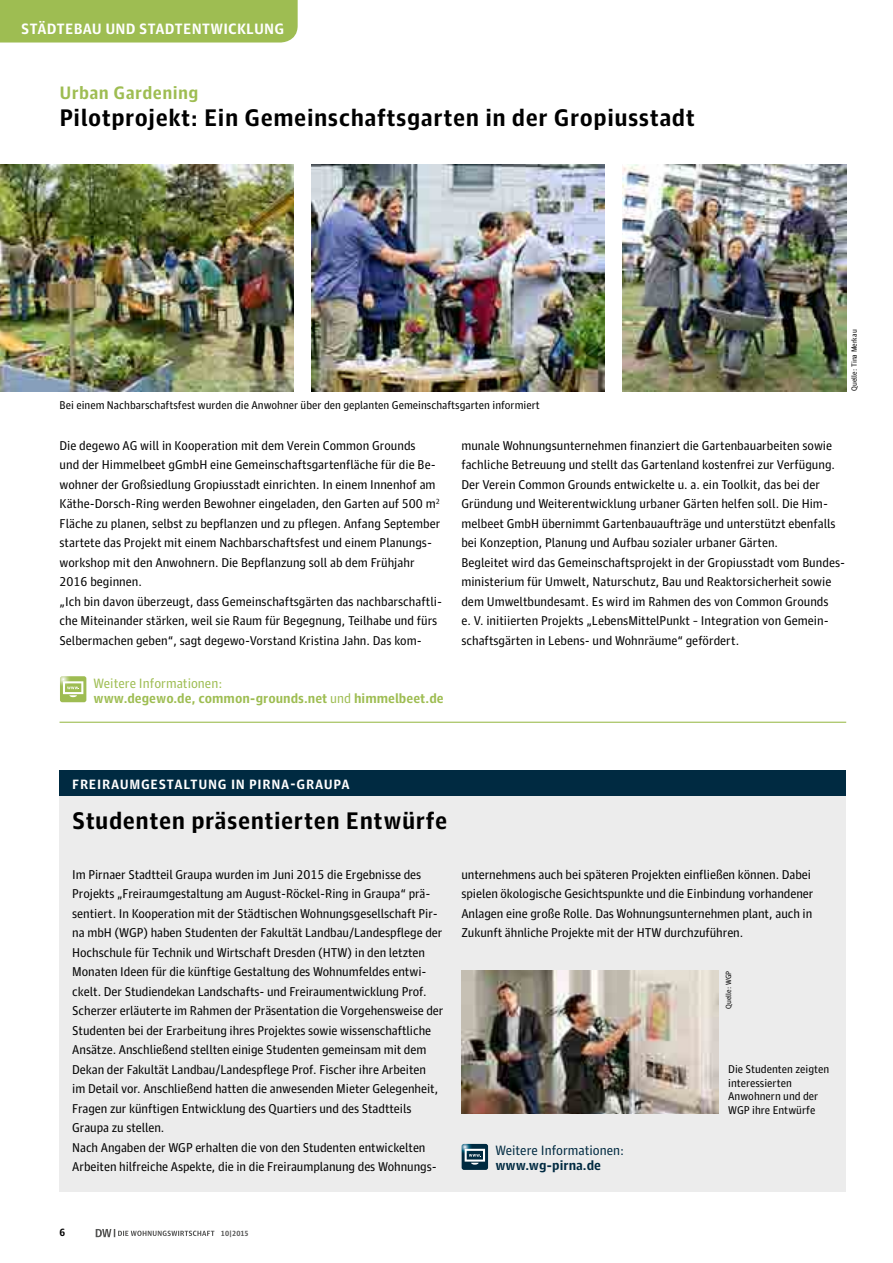
<style>
.page{position:relative;width:893px;height:1263px;background:#fff}
.page>*{position:absolute;margin:0;border:0;box-sizing:border-box;transform-origin:0 0}
.t1{font:700 24px "Guardian Agate Sans 1";letter-spacing:.02em;color:#000}
.t2{font:700 18px "Guardian Agate Sans 1";letter-spacing:.02em;color:#9ebd52}
.t3{font:700 15px "Guardian Agate Sans 1";letter-spacing:.01em;color:#fff}
.t4{font:700 13.5px/15px "Guardian Agate Sans 1";color:#9ebd52}
.t5{font:700 13.5px "Guardian Agate Sans 1";letter-spacing:.05em;color:#fff}
.t6{font:13.5px "Guardian Agate Sans 1";color:#002a41}
.t7{font:700 13.5px "Guardian Agate Sans 1";color:#002a41}
.t8{font:12.75px/19.5px "Guardian Agate Sans 1";color:#000}
.t9{font:11.25px/13.5px "Guardian Agate Sans 1";color:#000}
.t10{font:700 10.5px "Guardian Agate Sans 1";color:#000}
.t11{font:7.5px "Guardian Agate Sans 1";color:#000}
.t12{font:700 7.5px "Guardian Agate Sans 1";color:#565655}
.s1{font-weight:400}
</style>
<div class="page">
<div style="left:0;top:0;width:298px;height:43px;background:#9ebd52"></div>
<svg style="left:96px;top:1229px;width:118px;height:8px"></svg>
<div style="left:60px;top:796px;width:786px;height:396px;background:#ececec"></div>
<div style="left:60px;top:770px;width:786px;height:26px;background:#002a41"></div>
<img style="left:461px;top:971px;width:258px;height:143px">
<svg style="left:462px;top:1144px;width:26px;height:26px"></svg>
<hr style="left:60px;top:722px;width:786px;height:1px;background:#9ebd52">
<svg style="left:60px;top:676px;width:26px;height:26px"></svg>
<img style="left:311px;top:165px;width:294px;height:226px">
<img style="left:0;top:165px;width:293px;height:226px">
<img style="left:623px;top:165px;width:223px;height:226px">
<p class="t3" style="left:21px;top:18px;width:264px">STÄDTEBAU UND STADTENTWICKLUNG</p>
<h2 class="t2" style="left:60px;top:80px;width:140px">Urban Gardening</h2>
<h1 class="t1" style="left:60px;top:101px;width:637px">Pilotprojekt: Ein Gemeinschaftsgarten in der Gropiusstadt</h1>
<p class="t9" style="left:60px;top:398px;width:482px">Bei einem Nachbarschaftsfest wurden die Anwohner über den geplanten Gemeinschaftsgarten informiert</p>
<p class="t11" style="left:849px;top:391px;width:63px;rotate:-90deg">Quelle: Tina Merkau</p>
<p class="t8" style="left:60px;top:434px;width:384px">Die degewo AG will in Kooperation mit dem Verein Common Grounds<br>und der Himmelbeet gGmbH eine Gemeinschaftsgartenfläche für die Be&shy;wohner der Großsiedlung Gropiusstadt einrichten. In einem Innenhof am Käthe-Dorsch-Ring werden Bewohner eingeladen, den Garten auf 500 m<sup>2<br></sup>Fläche zu planen, selbst zu bepflanzen und zu pflegen. Anfang September startete das Projekt mit einem Nachbarschaftsfest und einem Planungs&shy;workshop mit den Anwohnern. Die Bepflanzung soll ab dem Frühjahr 2016 beginnen.<br>„Ich bin davon überzeugt, dass Gemeinschaftsgärten das nachbarschaftli&shy;che Miteinander stärken, weil sie Raum für Begegnung, Teilhabe und fürs Selbermachen geben“, sagt degewo-Vorstand Kristina Jahn. Das kom-</p>
<p class="t8" style="left:461px;top:434px;width:385px">munale Wohnungsunternehmen finanziert die Gartenbauarbeiten sowie fachliche Betreuung und stellt das Gartenland kostenfrei zur Verfügung.<br>Der Verein Common Grounds entwickelte u. a. ein Toolkit, das bei der Gründung und Weiterentwicklung urbaner Gärten helfen soll. Die Him&shy;melbeet GmbH übernimmt Gartenbauaufträge und unterstützt ebenfalls bei Konzeption, Planung und Aufbau sozialer urbaner Gärten.<br>Begleitet wird das Gemeinschaftsprojekt in der Gropiusstadt vom Bundes&shy;ministerium für Umwelt, Naturschutz, Bau und Reaktorsicherheit sowie dem Umweltbundesamt. Es wird im Rahmen des von Common Grounds<br>e. V. initiierten Projekts „LebensMittelPunkt – Integration von Gemein&shy;schaftsgärten in Lebens- und Wohnräume“ gefördert.</p>
<p class="t4" style="left:94px;top:675px;width:352px"><span class="s1">Weitere Informationen:<br></span>www.degewo.de, common-grounds.net <span class="s1">und</span> himmelbeet.de</p>
<p class="t5" style="left:72px;top:775px;width:279px">FREIRAUMGESTALTUNG IN PIRNA-GRAUPA</p>
<h1 class="t1" style="left:72px;top:804px;width:377px">Studenten präsentierten Entwürfe</h1>
<p class="t8" style="left:72px;top:863px;width:373px">Im Pirnaer Stadtteil Graupa wurden im Juni 2015 die Ergebnisse des Projekts „Freiraumgestaltung am August-Röckel-Ring in Graupa“ prä&shy;sentiert. In Kooperation mit der Städtischen Wohnungsgesellschaft Pir&shy;na mbH (WGP) haben Studenten der Fakultät Landbau/Landespflege der Hochschule für Technik und Wirtschaft Dresden (HTW) in den letzten Monaten Ideen für die künftige Gestaltung des Wohnumfeldes entwi&shy;ckelt. Der Studiendekan Landschafts- und Freiraumentwicklung Prof.<br>Scherzer erläuterte im Rahmen der Präsentation die Vorgehensweise der Studenten bei der Erarbeitung ihres Projektes sowie wissenschaftliche Ansätze. Anschließend stellten einige Studenten gemeinsam mit dem Dekan der Fakultät Landbau/Landespflege Prof. Fischer ihre Arbeiten<br>im Detail vor. Anschließend hatten die anwesenden Mieter Gelegenheit, Fragen zur künftigen Entwicklung des Quartiers und des Stadtteils Graupa zu stellen.<br>Nach Angaben der WGP erhalten die von den Studenten entwickelten Arbeiten hilfreiche Aspekte, die in die Freiraumplanung des Wohnungs-</p>
<p class="t8" style="left:461px;top:863px;width:354px">unternehmens auch bei späteren Projekten einfließen können. Dabei spielen ökologische Gesichtspunkte und die Einbindung vorhandener Anlagen eine große Rolle. Das Wohnungsunternehmen plant, auch in Zukunft ähnliche Projekte mit der HTW durchzuführen.</p>
<p class="t11" style="left:723px;top:1009px;width:40px;rotate:-90deg">Quelle: WGP</p>
<p class="t9" style="left:728px;top:1062px;width:103px">Die Studenten zeigten interessierten<br>Anwohnern und der<br>WGP ihre Entwürfe</p>
<p class="t6" style="left:495px;top:1141px;width:130px">Weitere Informationen:</p>
<p class="t7" style="left:495px;top:1156px;width:107px">www.wg-pirna.de</p>
<p class="t10" style="left:60px;top:1225px;width:7px">6</p>
<p class="t12" style="left:221px;top:1228px;width:29px">10 | 2015</p>
</div>
